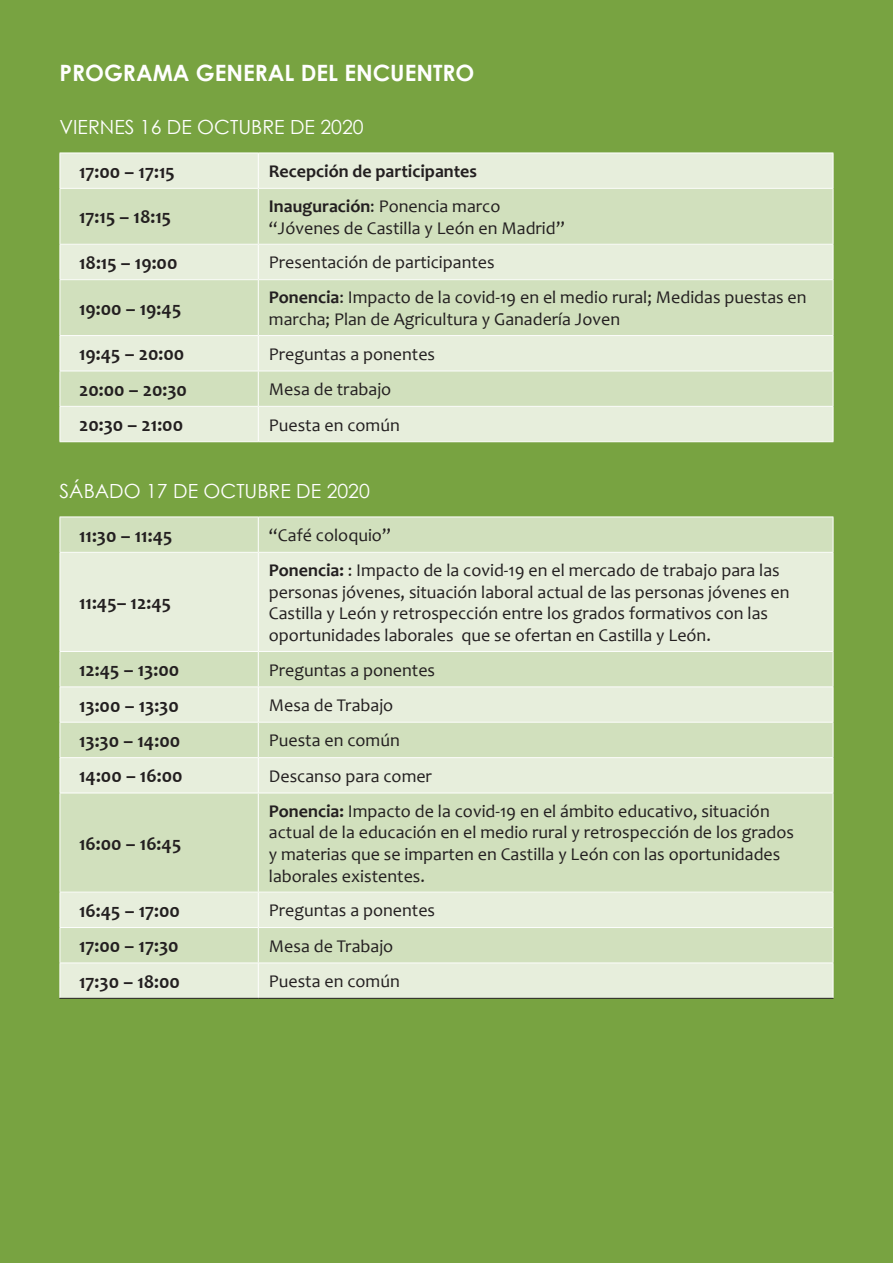
<style>
.page{position:relative;width:893px;height:1263px;background:#78a341}
.page>*{position:absolute;margin:0;border:0;box-sizing:border-box;transform-origin:0 0}
.t1{font:700 22.5px "Century Gothic";color:#fff}
.t2{font:700 19.5px "Candara";color:#231f20}
.t3{font:19.5px "Century Gothic";color:#fff}
.t4{font:18px/21.6px "Candara";color:#231f20}
.t5{font:700 18px "Candara";color:#231f20}
.s1{font-weight:700}
</style>
<div class="page">
<div style="left:61px;top:154px;width:772px;height:287px;background:#e7eedc"></div>
<svg style="left:61px;top:189px;width:772px;height:217px;fill:#d1e0bd"></svg>
<hr style="left:60px;top:189px;width:1px;height:55px;background:#fff">
<hr style="left:258px;top:189px;width:1px;height:55px;background:#fff">
<hr style="left:833px;top:189px;width:1px;height:55px;background:#fff">
<hr style="left:60px;top:244px;width:198px;height:1px;background:#fff">
<hr style="left:60px;top:245px;width:1px;height:34px;background:#fff">
<hr style="left:258px;top:244px;width:575px;height:1px;background:#fff">
<hr style="left:258px;top:245px;width:1px;height:34px;background:#fff">
<hr style="left:833px;top:245px;width:1px;height:34px;background:#fff">
<hr style="left:60px;top:279px;width:198px;height:1px;background:#fff">
<hr style="left:60px;top:280px;width:1px;height:55px;background:#fff">
<hr style="left:258px;top:279px;width:575px;height:1px;background:#fff">
<hr style="left:258px;top:280px;width:1px;height:55px;background:#fff">
<hr style="left:833px;top:280px;width:1px;height:55px;background:#fff">
<hr style="left:60px;top:335px;width:198px;height:1px;background:#fff">
<hr style="left:60px;top:336px;width:1px;height:35px;background:#fff">
<hr style="left:258px;top:335px;width:575px;height:1px;background:#fff">
<hr style="left:258px;top:336px;width:1px;height:35px;background:#fff">
<hr style="left:833px;top:336px;width:1px;height:35px;background:#fff">
<hr style="left:60px;top:371px;width:198px;height:1px;background:#fff">
<hr style="left:60px;top:371px;width:1px;height:35px;background:#fff">
<hr style="left:258px;top:371px;width:575px;height:1px;background:#fff">
<hr style="left:258px;top:371px;width:1px;height:35px;background:#fff">
<hr style="left:833px;top:371px;width:1px;height:35px;background:#fff">
<hr style="left:60px;top:406px;width:198px;height:1px;background:#fff">
<hr style="left:60px;top:407px;width:1px;height:34px;background:#fff">
<hr style="left:258px;top:406px;width:575px;height:1px;background:#fff">
<hr style="left:258px;top:407px;width:1px;height:34px;background:#fff">
<hr style="left:833px;top:407px;width:1px;height:34px;background:#fff">
<hr style="left:60px;top:441px;width:198px;height:1px;background:#fff">
<hr style="left:258px;top:441px;width:575px;height:1px;background:#fff">
<hr style="left:60px;top:153px;width:1px;height:35px;background:#fff">
<hr style="left:60px;top:153px;width:198px;height:1px;background:#fff">
<hr style="left:258px;top:153px;width:575px;height:1px;background:#fff">
<hr style="left:258px;top:153px;width:1px;height:35px;background:#fff">
<hr style="left:833px;top:153px;width:1px;height:35px;background:#fff">
<hr style="left:60px;top:188px;width:198px;height:1px;background:#fff">
<hr style="left:258px;top:188px;width:575px;height:1px;background:#fff">
<div style="left:61px;top:518px;width:772px;height:34px;background:#d1e0bd"></div>
<svg style="left:61px;top:553px;width:772px;height:445px;fill:#e7eedc"></svg>
<hr style="left:60px;top:517px;width:198px;height:1px;background:#fff">
<hr style="left:60px;top:517px;width:1px;height:35px;background:#fff">
<hr style="left:258px;top:517px;width:575px;height:1px;background:#fff">
<hr style="left:258px;top:517px;width:1px;height:35px;background:#fff">
<hr style="left:833px;top:517px;width:1px;height:35px;background:#fff">
<hr style="left:60px;top:552px;width:198px;height:1px;background:#fff">
<hr style="left:60px;top:553px;width:1px;height:98px;background:#fff">
<hr style="left:258px;top:552px;width:575px;height:1px;background:#fff">
<hr style="left:258px;top:553px;width:1px;height:98px;background:#fff">
<hr style="left:833px;top:553px;width:1px;height:98px;background:#fff">
<hr style="left:60px;top:651px;width:198px;height:1px;background:#fff">
<hr style="left:60px;top:652px;width:1px;height:34px;background:#fff">
<hr style="left:258px;top:651px;width:575px;height:1px;background:#fff">
<hr style="left:258px;top:652px;width:1px;height:34px;background:#fff">
<hr style="left:833px;top:652px;width:1px;height:34px;background:#fff">
<hr style="left:60px;top:686px;width:198px;height:1px;background:#fff">
<hr style="left:60px;top:687px;width:1px;height:35px;background:#fff">
<hr style="left:258px;top:686px;width:575px;height:1px;background:#fff">
<hr style="left:258px;top:687px;width:1px;height:35px;background:#fff">
<hr style="left:833px;top:687px;width:1px;height:35px;background:#fff">
<hr style="left:60px;top:722px;width:198px;height:1px;background:#fff">
<hr style="left:60px;top:723px;width:1px;height:34px;background:#fff">
<hr style="left:258px;top:722px;width:575px;height:1px;background:#fff">
<hr style="left:258px;top:723px;width:1px;height:34px;background:#fff">
<hr style="left:833px;top:723px;width:1px;height:34px;background:#fff">
<hr style="left:60px;top:757px;width:198px;height:1px;background:#fff">
<hr style="left:60px;top:758px;width:1px;height:35px;background:#fff">
<hr style="left:258px;top:757px;width:575px;height:1px;background:#fff">
<hr style="left:258px;top:758px;width:1px;height:35px;background:#fff">
<hr style="left:833px;top:758px;width:1px;height:35px;background:#fff">
<hr style="left:60px;top:793px;width:198px;height:1px;background:#fff">
<hr style="left:60px;top:793px;width:1px;height:99px;background:#fff">
<hr style="left:258px;top:793px;width:575px;height:1px;background:#fff">
<hr style="left:258px;top:793px;width:1px;height:99px;background:#fff">
<hr style="left:833px;top:793px;width:1px;height:99px;background:#fff">
<hr style="left:60px;top:892px;width:198px;height:1px;background:#fff">
<hr style="left:60px;top:892px;width:1px;height:35px;background:#fff">
<hr style="left:258px;top:892px;width:575px;height:1px;background:#fff">
<hr style="left:258px;top:892px;width:1px;height:35px;background:#fff">
<hr style="left:833px;top:892px;width:1px;height:35px;background:#fff">
<hr style="left:60px;top:927px;width:198px;height:1px;background:#fff">
<hr style="left:60px;top:928px;width:1px;height:34px;background:#fff">
<hr style="left:258px;top:927px;width:575px;height:1px;background:#fff">
<hr style="left:258px;top:928px;width:1px;height:34px;background:#fff">
<hr style="left:833px;top:928px;width:1px;height:34px;background:#fff">
<hr style="left:60px;top:962px;width:198px;height:1px;background:#fff">
<hr style="left:60px;top:963px;width:1px;height:35px;background:#fff">
<hr style="left:258px;top:962px;width:575px;height:1px;background:#fff">
<hr style="left:258px;top:963px;width:1px;height:35px;background:#fff">
<hr style="left:833px;top:963px;width:1px;height:35px;background:#fff">
<hr style="left:60px;top:998px;width:198px;height:1px;background:#231f20">
<hr style="left:258px;top:998px;width:575px;height:1px;background:#231f20">
<p class="t1" style="left:60px;top:55px;width:416px">PROGRAMA GENERAL DEL ENCUENTRO</p>
<p class="t3" style="left:60px;top:113px;width:306px">VIERNES 16 DE OCTUBRE DE 2020</p>
<p class="t2" style="left:79px;top:159px;width:97px">17:00 – 17:15</p>
<p class="t5" style="left:269px;top:160px;width:210px">Recepción de participantes</p>
<p class="t2" style="left:79px;top:205px;width:94px">17:15 – 18:15</p>
<p class="t4" style="left:269px;top:195px;width:297px"><span class="s1">Inauguración</span>: Ponencia marco “Jóvenes de Castilla y León en Madrid”</p>
<p class="t2" style="left:79px;top:250px;width:100px">18:15 – 19:00</p>
<p class="t4" style="left:269px;top:252px;width:227px">Presentación de participantes</p>
<p class="t2" style="left:79px;top:296px;width:104px">19:00 – 19:45</p>
<p class="t4" style="left:269px;top:286px;width:539px"><span class="s1">Ponencia</span>: Impacto de la covid-19 en el medio rural; Medidas puestas en marcha; Plan de Agricultura y Ganadería Joven</p>
<p class="t2" style="left:79px;top:342px;width:107px">19:45 – 20:00</p>
<p class="t4" style="left:269px;top:343px;width:168px">Preguntas a ponentes</p>
<p class="t2" style="left:79px;top:377px;width:109px">20:00 – 20:30</p>
<p class="t4" style="left:269px;top:378px;width:124px">Mesa de trabajo</p>
<p class="t2" style="left:79px;top:413px;width:106px">20:30 – 21:00</p>
<p class="t4" style="left:269px;top:414px;width:132px">Puesta en común</p>
<p class="t3" style="left:60px;top:477px;width:312px">SÁBADO 17 DE OCTUBRE DE 2020</p>
<p class="t2" style="left:79px;top:523px;width:95px">11:30 – 11:45</p>
<p class="t4" style="left:269px;top:524px;width:124px">“Café coloquio”</p>
<p class="t2" style="left:79px;top:590px;width:94px">11:45– 12:45</p>
<p class="t4" style="left:269px;top:559px;width:522px"><span class="s1">Ponencia:</span> : Impacto de la covid-19 en el mercado de trabajo para las personas jóvenes, situación laboral actual de las personas jóvenes en Castilla y León y retrospección entre los grados formativos con las oportunidades laborales que se ofertan en Castilla y León.</p>
<p class="t2" style="left:79px;top:658px;width:102px">12:45 – 13:00</p>
<p class="t4" style="left:269px;top:659px;width:168px">Preguntas a ponentes</p>
<p class="t2" style="left:79px;top:693px;width:101px">13:00 – 13:30</p>
<p class="t4" style="left:269px;top:694px;width:126px">Mesa de Trabajo</p>
<p class="t2" style="left:79px;top:728px;width:103px">13:30 – 14:00</p>
<p class="t4" style="left:269px;top:730px;width:132px">Puesta en común</p>
<p class="t2" style="left:79px;top:764px;width:105px">14:00 – 16:00</p>
<p class="t4" style="left:269px;top:765px;width:165px">Descanso para comer</p>
<p class="t2" style="left:79px;top:831px;width:104px">16:00 – 16:45</p>
<p class="t4" style="left:269px;top:800px;width:527px"><span class="s1">Ponencia:</span> Impacto de la covid-19 en el ámbito educativo, situación actual de la educación en el medio rural y retrospección de los grados y materias que se imparten en Castilla y León con las oportunidades laborales existentes.</p>
<p class="t2" style="left:79px;top:898px;width:102px">16:45 – 17:00</p>
<p class="t4" style="left:269px;top:899px;width:168px">Preguntas a ponentes</p>
<p class="t2" style="left:79px;top:934px;width:101px">17:00 – 17:30</p>
<p class="t4" style="left:269px;top:935px;width:126px">Mesa de Trabajo</p>
<p class="t2" style="left:79px;top:969px;width:103px">17:30 – 18:00</p>
<p class="t4" style="left:269px;top:970px;width:132px">Puesta en común</p>
</div>
